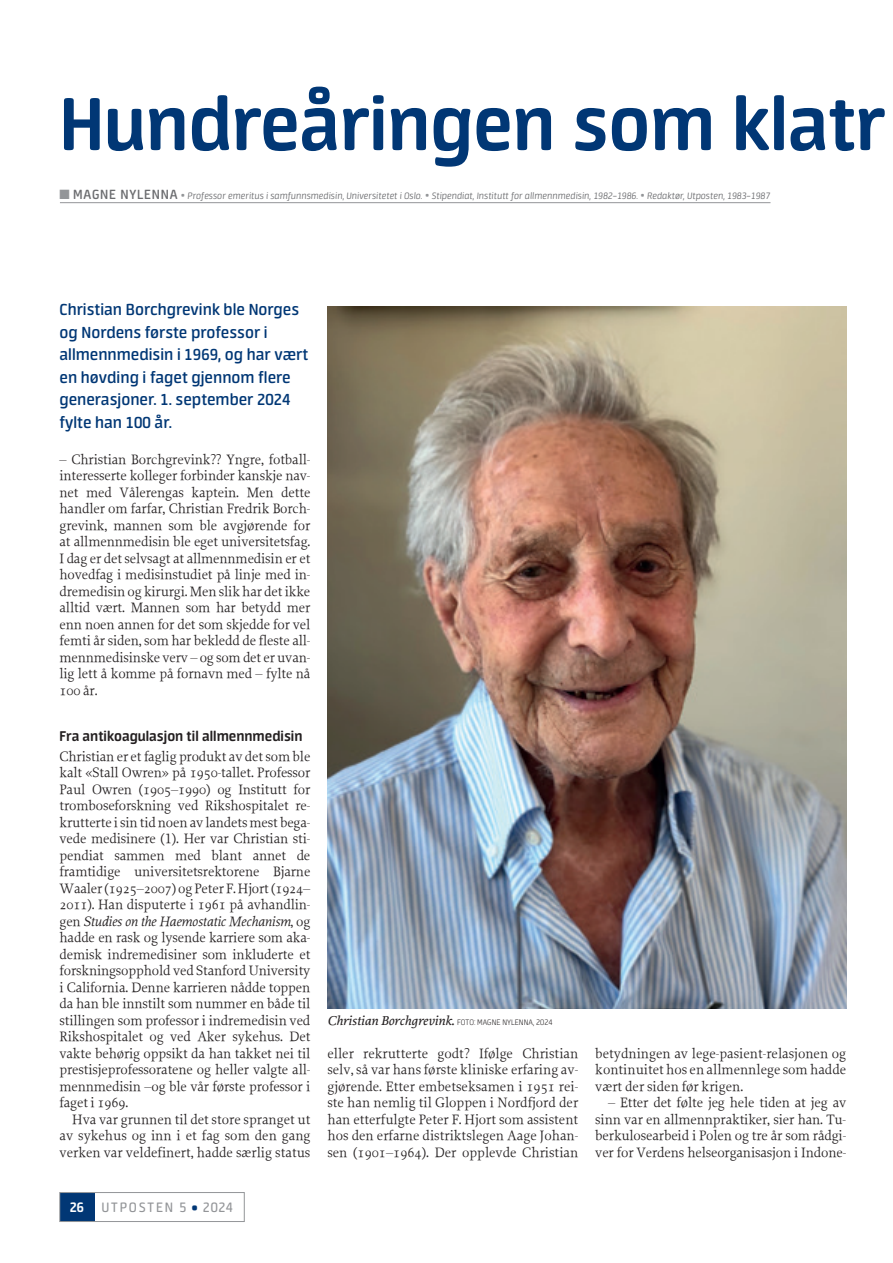
<style>
.page{position:relative;width:893px;height:1263px;background:#fff}
.page>*{position:absolute;margin:0;border:0;box-sizing:border-box;transform-origin:0 0}
.t1{font:700 84px "Neuron";letter-spacing:-.005em;color:#013775}
.t2{font:600 18px/22.5px "Neuron";color:#013775}
.t3{font:700 15.75px "Neuron";color:#231f20}
.t4{font:15.3px "Neuron";letter-spacing:.115em;color:#939598}
.t5{font:14.25px/16.5px "Proforma";letter-spacing:-.005em;color:#231f20;text-align:justify}
.t6{font:italic 500 13.5px "Proforma";color:#231f20}
.t7{font:italic 300 10.5px "Neuron";color:#6c6d70}
.s1{color:#939598}
.s2{font-weight:600;font-style:normal;font-size:15px}
.s3{font-style:normal;font-size:13.5px;color:#939598}
.s4{font-family:"Proforma Book SC"}
.s5{font-style:italic}
.s6{font-weight:700;color:#fff}
.s7{font-weight:900;color:#013775}
.s8{font-family:"Neuron";font-weight:200;font-style:normal;font-size:9px}
</style>
<div class="page">
<div style="left:60px;top:1192px;width:35px;height:29px;background:#013775"></div>
<div style="left:60px;top:1192px;width:184px;height:30px;border:1px solid #939598"></div>
<hr style="left:60px;top:202px;width:710px;height:1px;background:#939598">
<img style="left:327px;top:306px;width:519px;height:702px">
<h1 class="t1" style="left:60px;top:76px;width:827px">Hundreåringen som klatr</h1>
<p class="t7" style="left:60px;top:190px;width:712px"><span class="s1">■</span> <span class="s2">MAGNE NYLENNA</span> <span class="s3">•</span> Professor emeritus i samfunnsmedisin, Universitetet i Oslo. <span class="s3">•</span> Stipendiat, Institutt for allmennmedisin, 1982–1986. <span class="s3">•</span> Redaktør, Utposten, 1983–1987</p>
<p class="t2" style="left:60px;top:298px;width:250px">Christian Borchgrevink ble Norges og Nordens første professor i allmennmedisin i 1969, og har vært en høvding i faget gjennom flere generasjoner. 1. september 2024 fylte han 100 år.</p>
<p class="t5" style="left:60px;top:451px;width:252px">– Christian Borchgrevink?? Yngre, fotball&shy;interesserte kolleger forbinder kanskje nav&shy;net med Vålerengas kaptein. Men dette handler om farfar, Christian Fredrik Borch&shy;grevink, mannen som ble avgjørende for at allmennmedisin ble eget universitetsfag.<br>I dag er det selvsagt at allmennmedisin er et hovedfag i medisinstudiet på linje med in&shy;dremedisin og kirurgi. Men slik har det ikke alltid vært. Mannen som har betydd mer enn noen annen for det som skjedde for vel femti år siden, som har bekledd de fleste all&shy;mennmedisinske verv – og som det er uvan&shy;lig lett å komme på fornavn med – fylte nå 100 år.</p>
<p class="t3" style="left:60px;top:727px;width:244px">Fra antikoagulasjon til allmennmedisin</p>
<p class="t5" style="left:60px;top:748px;width:252px">Christian er et faglig produkt av det som ble kalt «Stall Owren» på 1950-tallet. Professor Paul Owren (1905–1990) og Institutt for tromboseforskning ved Rikshospitalet re&shy;krutterte i sin tid noen av landets mest bega&shy;vede medisinere (<span class="s4">1</span>). Her var Christian sti&shy;pendiat sammen med blant annet de framtidige universitetsrektorene Bjarne Waaler (1925–2007) og Peter F. Hjort (1924– 2011). Han disputerte i 1961 på avhandlin&shy;gen <span class="s5">Studies on the Haemostatic Mechanism</span>, og hadde en rask og lysende karriere som aka&shy;demisk indremedisiner som inkluderte et forskningsopphold ved Stanford University i California. Denne karrieren nådde toppen da han ble innstilt som nummer en både til stillingen som professor i indremedisin ved Rikshospitalet og ved Aker sykehus. Det vakte behørig oppsikt da han takket nei til prestisjeprofessoratene og heller valgte all&shy;mennmedisin –og ble vår første professor i faget i 1969.</p>
<p class="t5" style="left:60px;top:1111px;width:252px;text-indent:13px">Hva var grunnen til det store spranget ut av sykehus og inn i et fag som den gang verken var veldefinert, hadde særlig status</p>
<p class="t4" style="left:70px;top:1199px;width:165px"><span class="s6">26</span> UTPOSTEN 5 <span class="s7">•</span> 2024</p>
<p class="t6" style="left:327px;top:1012px;width:227px">Christian Borchgrevink. <span class="s8">FOTO: MAGNE NYLENNA, 2024</span></p>
<p class="t5" style="left:327px;top:1045px;width:252px">eller rekrutterte godt? Ifølge Christian selv, så var hans første kliniske erfaring av&shy;gjørende. Etter embetseksamen i 1951 rei&shy;ste han nemlig til Gloppen i Nordfjord der han etterfulgte Peter F. Hjort som assistent hos den erfarne distriktslegen Aage Johan&shy;sen (1901–1964). Der opplevde Christian</p>
<p class="t5" style="left:595px;top:1045px;width:252px">betydningen av lege-pasient-relasjonen og kontinuitet hos en allmennlege som hadde vært der siden før krigen.</p>
<p class="t5" style="left:595px;top:1094px;width:252px;text-indent:13px">– Etter det følte jeg hele tiden at jeg av sinn var en allmennpraktiker, sier han. Tu&shy;berkulosearbeid i Polen og tre år som rådgi&shy;ver for Verdens helseorganisasjon i Indone-</p>
</div>
